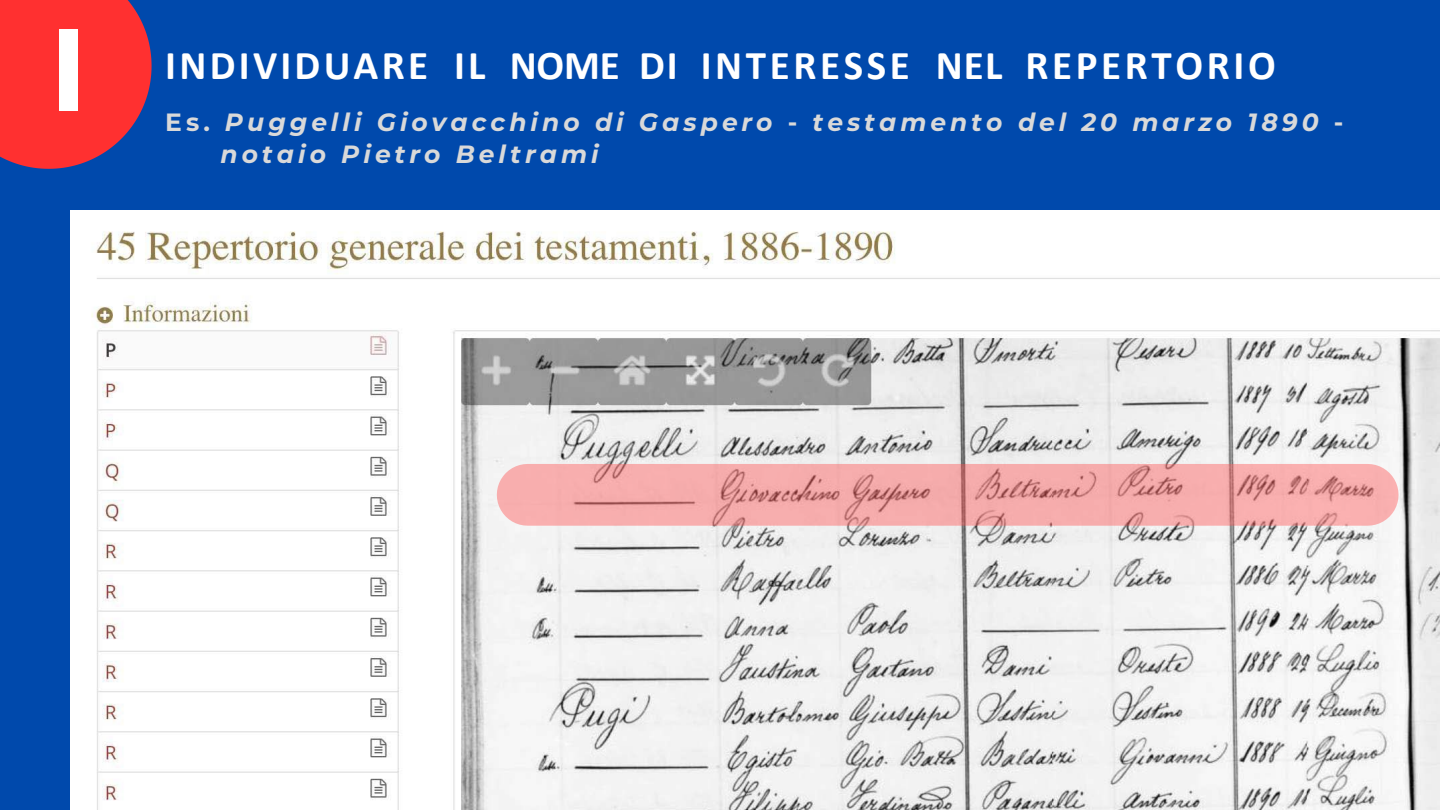
<style>
.page{position:relative;width:1440px;height:810px;background:#0049ac}
.page>*{position:absolute;margin:0;border:0;box-sizing:border-box;transform-origin:0 0}
.t1{font:700 120px "Gill Sans";color:#fff}
.t2{font:700 41px "Calibri";letter-spacing:.085em;color:#fff}
.t3{font:italic 700 25px "Montserrat";letter-spacing:.16em;color:#d9d9d9}
.s1{font-style:normal}
</style>
<div class="page">
<svg style="left:0;top:0;width:152px;height:169px;background:#e1323e"></svg>
<img style="left:70px;top:210px;width:1370px;height:600px">
<svg style="left:497px;top:464px;width:902px;height:62px;background:#efa7a7"></svg>
<h2 class="t1" style="left:36px;top:-2px;width:68px">1</h2>
<p class="t2" style="left:165px;top:37px;width:1112px">INDIVIDUARE IL NOME DI INTERESSE NEL REPERTORIO</p>
<p class="t3" style="left:165px;top:104px;width:1180px"><span class="s1">Es.</span> Puggelli Giovacchino di Gaspero <span class="s1">-</span> testamento del 20 marzo 1890 <span class="s1">-</span></p>
<p class="t3" style="left:221px;top:136px;width:379px">notaio Pietro Beltrami</p>
</div>
